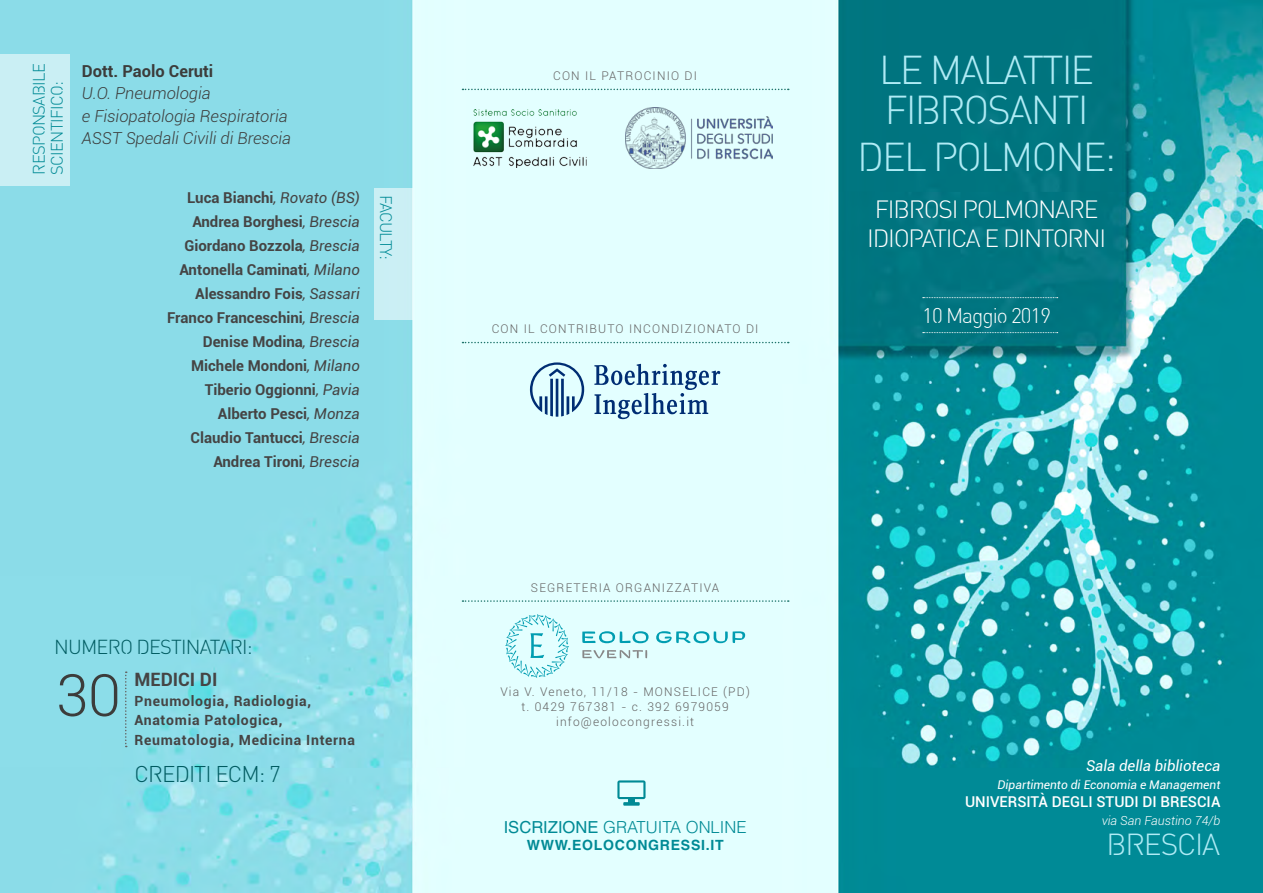
<style>
.page{position:relative;width:1263px;height:893px;background:#fff}
.page>*{position:absolute;margin:0;border:0;box-sizing:border-box;transform-origin:0 0}
.t1{font:300 58.2px "Roboto";color:#3c3c3b}
.t2{font:300 39.75px/39.8px "Streetvertising";letter-spacing:-.05em;color:#afebf5}
.t3{font:300 30px "Streetvertising";letter-spacing:-.04em;color:#afebf5}
.t4{font:300 24.75px/29.4px "Streetvertising";letter-spacing:-.05em;color:#fff;text-align:center}
.t5{font:300 22.5px "Streetvertising";letter-spacing:-.04em;color:#005b61}
.t6{font:300 21px "Streetvertising";letter-spacing:-.05em;color:#fff}
.t7{font:300 19.95px "Streetvertising";letter-spacing:-.04em;color:#005b61}
.t8{font:700 18.45px "Roboto";color:#454444}
.t9{font:italic 300 16.5px/22.5px "Roboto";color:#3c3c3b}
.t10{font:300 16.5px/18px "Streetvertising";letter-spacing:-.04em;color:#008a95}
.t11{font:300 16.5px "Helvetica";color:#008a95}
.t12{font:700 16.5px "Roboto";color:#3c3c3b}
.t13{font:700 15px/24px "Roboto";color:#454444;text-align:right}
.t14{font:500 15px "Roboto";color:#fff}
.t15{font:italic 15px "Roboto";color:#fff}
.t16{font:700 14.1px "Helvetica";letter-spacing:.05em;color:#008a95}
.t17{font:700 13.95px/19.6px "Roboto";letter-spacing:.05em;color:#454444}
.t18{font:italic 300 12.45px "Roboto";color:#fff}
.t19{font:300 12px/15px "Roboto";letter-spacing:.1em;color:#646363;text-align:center}
.t20{font:italic 12px "Roboto";color:#fff}
.s1{font-weight:400;font-style:italic}
.s2{font-weight:400}
</style>
<div class="page">
<img style="left:0;top:0;width:1263px;height:893px">
<div style="left:412px;top:0;width:426px;height:893px;background:#e3ffff"></div>
<svg style="left:505px;top:614px;width:64px;height:64px"></svg>
<svg style="left:582px;top:631px;width:66px;height:12px"></svg>
<svg style="left:656px;top:631px;width:89px;height:12px"></svg>
<svg style="left:582px;top:650px;width:65px;height:8px"></svg>
<svg style="left:462px;top:342px;width:327px;height:1px"></svg>
<svg style="left:462px;top:600px;width:327px;height:2px"></svg>
<svg style="left:530px;top:362px;width:190px;height:57px"></svg>
<svg style="left:923px;top:297px;width:135px;height:1px"></svg>
<svg style="left:923px;top:332px;width:135px;height:1px"></svg>
<svg style="left:617px;top:780px;width:28px;height:26px"></svg>
<div style="left:1px;top:54px;width:69px;height:132px;background:#caeff4"></div>
<div style="left:374px;top:188px;width:38px;height:132px;background:#cbeff4"></div>
<svg style="left:125px;top:671px;width:2px;height:76px"></svg>
<svg style="left:462px;top:89px;width:327px;height:1px"></svg>
<img style="left:474px;top:109px;width:112px;height:58px">
<img style="left:625px;top:108px;width:147px;height:61px">
<p class="t10" style="left:31px;top:175px;width:113px;rotate:-90deg">RESPONSABILE<br>SCIENTIFICO:</p>
<p class="t12" style="left:82px;top:59px;width:133px">Dott. Paolo Ceruti</p>
<p class="t9" style="left:82px;top:82px;width:211px">U.O. Pneumologia<br>e Fisiopatologia Respiratoria<br>ASST Spedali Civili di Brescia</p>
<p class="t13" style="left:167px;top:185px;width:194px">Luca Bianchi<span class="s1">, Rovato (BS)<br></span>Andrea Borghesi<span class="s1">, Brescia<br></span>Giordano Bozzola<span class="s1">, Brescia<br></span>Antonella Caminati<span class="s1">, Milano<br></span>Alessandro Fois<span class="s1">, Sassari<br></span>Franco Franceschini<span class="s1">, Brescia<br></span>Denise Modina<span class="s1">, Brescia<br></span>Michele Mondoni<span class="s1">, Milano<br></span>Tiberio Oggionni<span class="s1">, Pavia<br></span>Alberto Pesci<span class="s1">, Monza<br></span>Claudio Tantucci<span class="s1">, Brescia<br></span>Andrea Tironi<span class="s1">, Brescia</span></p>
<p class="t10" style="left:394px;top:195px;width:67px;rotate:90deg">FACULTY:</p>
<h3 class="t7" style="left:54px;top:638px;width:200px">NUMERO DESTINATARI:</h3>
<p class="t8" style="left:135px;top:666px;width:84px">MEDICI DI</p>
<p class="t17" style="left:135px;top:690px;width:222px">Pneumologia, Radiologia,<br>Anatomia Patologica,<br>Reumatologia, Medicina Interna</p>
<h1 class="t1" style="left:56px;top:655px;width:66px">30</h1>
<h3 class="t5" style="left:135px;top:764px;width:147px">CREDITI ECM: 7</h3>
<p class="t19" style="left:553px;top:68px;width:145px">CON IL PATROCINIO DI</p>
<p class="t19" style="left:492px;top:321px;width:268px">CON IL CONTRIBUTO INCONDIZIONATO DI</p>
<p class="t19" style="left:531px;top:579px;width:190px">SEGRETERIA ORGANIZZATIVA</p>
<p class="t19" style="left:500px;top:684px;width:251px">Via V. Veneto, 11/18 - MONSELICE (PD) t. 0429 767381 - c. 392 6979059 info@eolocongressi.it</p>
<p class="t11" style="left:504px;top:817px;width:244px"><span class="s2">ISCRIZIONE</span> GRATUITA ONLINE</p>
<p class="t16" style="left:527px;top:836px;width:198px">WWW.EOLOCONGRESSI.IT</p>
<h2 class="t2" style="left:879px;top:53px;width:217px">LE MALATTIE<br>FIBROSANTI</h2>
<h2 class="t2" style="left:857px;top:139px;width:260px">DEL POLMONE:</h2>
<h3 class="t4" style="left:867px;top:196px;width:241px">FIBROSI POLMONARE<br>IDIOPATICA E DINTORNI</h3>
<h3 class="t6" style="left:922px;top:306px;width:130px">10 Maggio 2019</h3>
<p class="t15" style="left:1086px;top:755px;width:136px">Sala della biblioteca</p>
<p class="t20" style="left:997px;top:776px;width:224px">Dipartimento di Economia e Management</p>
<p class="t14" style="left:965px;top:791px;width:257px">UNIVERSITÀ DEGLI STUDI DI BRESCIA</p>
<p class="t18" style="left:1102px;top:811px;width:120px">via San Faustino 74/b</p>
<h3 class="t3" style="left:1106px;top:830px;width:115px">BRESCIA</h3>
</div>
